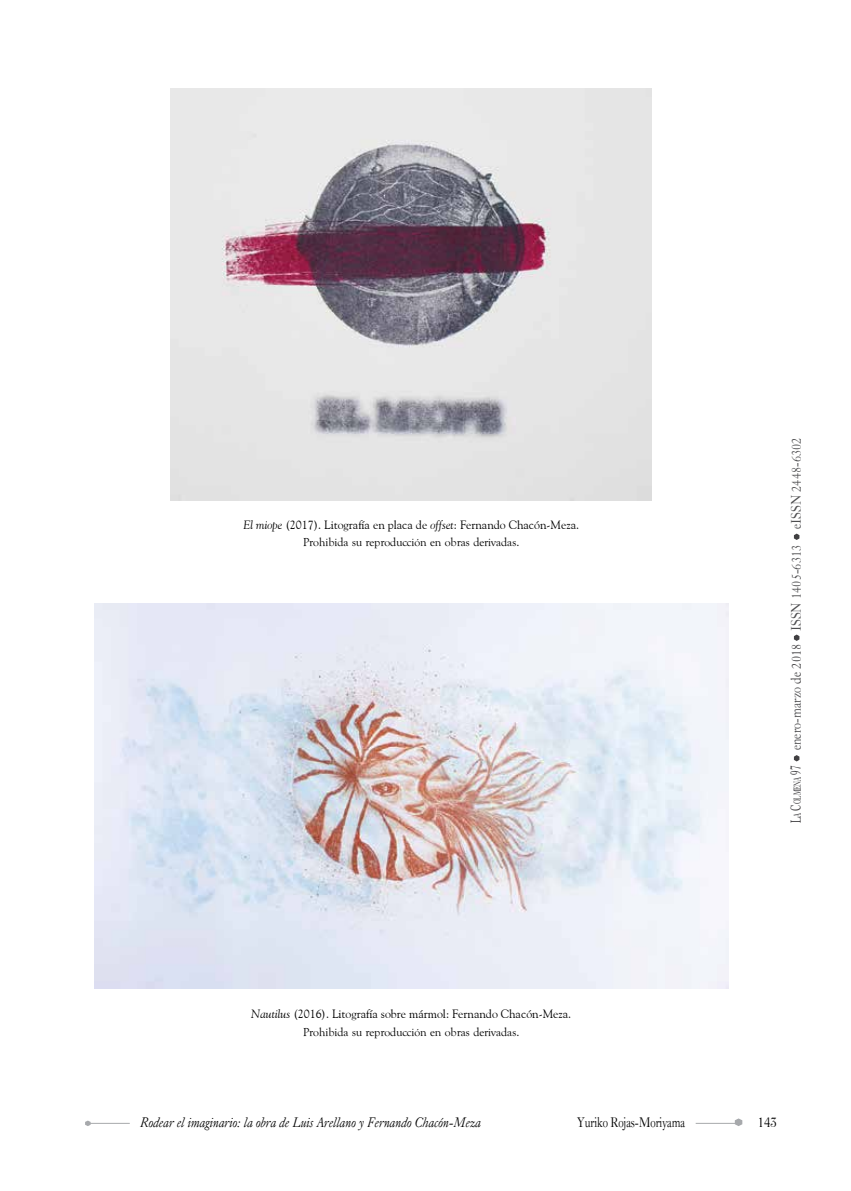
<style>
.page{position:relative;width:851px;height:1191px;background:#fff}
.page>*{position:absolute;margin:0;border:0;box-sizing:border-box;transform-origin:0 0}
.t1{font:italic 15px "Caslon Old Face BT";color:#000;scale:.9 1}
.t2{font:15px "Caslon Old Face BT";color:#4d4d4f;scale:.9 1}
.t3{font:15px "Caslon Old Face BT";letter-spacing:-.01em;color:#000;scale:.8 1}
.t4{font:300 13.5px "Windsor BT";color:#000;scale:.8 1}
.t5{font:12px "Goudy Old Style BT";color:#000}
.t6{font:12px "Goudy Old Style Normal";color:#000101}
.s1{font-style:italic}
.s2{font-family:"Dutch 766 BT Roman A";color:#414042}
.s3{font-family:"Dutch 766 BT Roman A";font-size:10.5px;color:#414042}
.s4{color:#414042}
</style>
<div class="page">
<svg style="left:85px;top:1120px;width:7px;height:6px"></svg>
<hr style="left:87px;top:1123px;width:43px;height:1px;background:#a7a9ac">
<svg style="left:733px;top:1118px;width:10px;height:8px"></svg>
<hr style="left:695px;top:1123px;width:43px;height:1px;background:#a7a9ac">
<svg style="left:793px;top:755px;width:7px;height:7px"></svg>
<svg style="left:793px;top:533px;width:7px;height:7px"></svg>
<svg style="left:793px;top:634px;width:7px;height:7px"></svg>
<img style="left:170px;top:88px;width:481px;height:413px">
<img style="left:94px;top:603px;width:634px;height:385px">
<p class="t5" style="left:243px;top:517px;width:337px"><span class="s1">El miope</span> (2017). Litografía en placa de <span class="s1">offset</span>: Fernando Chacón-Meza.</p>
<p class="t6" style="left:303px;top:536px;width:217px">Prohibida su reproducción en obras derivadas.</p>
<p class="t2" style="left:787px;top:823px;width:430px;rotate:-90deg"><span class="s2">L</span><span class="s3">a</span> <span class="s2">C</span><span class="s3">olmena</span> <span class="s2">97</span> enero-marzo <span class="s4">de 2018</span> ISSN 1405-6313 eISSN 2448-6302</p>
<p class="t5" style="left:251px;top:1007px;width:321px"><span class="s1">Nautilus</span> (2016). Litografía sobre mármol: Fernando Chacón-Meza.</p>
<p class="t6" style="left:303px;top:1026px;width:217px">Prohibida su reproducción en obras derivadas.</p>
<p class="t1" style="left:140px;top:1113px;width:380px">Rodear el imaginario: la obra de Luis Arellano y Fernando Chacón-Meza</p>
<p class="t3" style="left:577px;top:1113px;width:136px">Yuriko Rojas-Moriyama</p>
<p class="t4" style="left:757px;top:1114px;width:25px">143</p>
</div>
